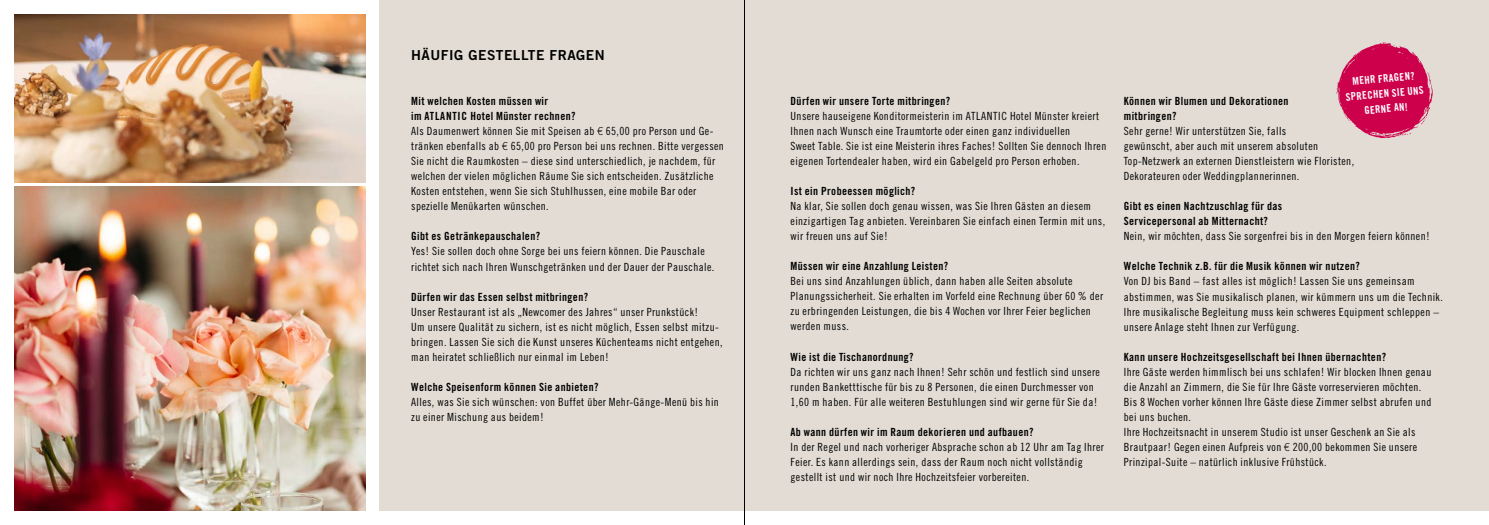
<style>
.page{position:relative;width:1489px;height:525px;background:#fff}
.page>*{position:absolute;margin:0;border:0;box-sizing:border-box;transform-origin:0 0}
.t1{font:13.75px "Trade Gothic Bold Two";letter-spacing:.035em;color:#000}
.t2{font:11.25px/15px "Trade Gothic Cond Eighteen";letter-spacing:.035em;color:#000}
.t3{font:11.25px/15px "Trade Gothic Bold Cond Twenty";letter-spacing:.035em;color:#000}
.t4{font:10.62px/15px "Trade Gothic Bold Cond Twenty";color:#fff;text-align:center}
.s1{font-family:"Euro Signs IIBQ"}
</style>
<div class="page">
<div style="left:379px;top:0;width:1109px;height:510px;background:#e2dcd4"></div>
<img style="left:14px;top:186px;width:351px;height:324px">
<img style="left:14px;top:14px;width:351px;height:168px">
<svg style="left:1336px;top:42px;width:96px;height:96px"></svg>
<hr style="left:744px;top:0;width:1px;height:524px;background:#000">
<p class="t1" style="left:411px;top:47px;width:195px">HÄUFIG GESTELLTE FRAGEN</p>
<p class="t3" style="left:411px;top:94px;width:166px">Mit welchen Kosten müssen wir<br>im ATLANTIC Hotel Münster rechnen?</p>
<p class="t2" style="left:411px;top:124px;width:314px">Als Daumenwert können Sie mit Speisen ab <span class="s1">D</span> 65,00 pro Person und Ge&shy;tränken ebenfalls ab <span class="s1">D</span> 65,00 pro Person bei uns rechnen. Bitte vergessen Sie nicht die Raumkosten – diese sind unterschiedlich, je nachdem, für welchen der vielen möglichen Räume Sie sich entscheiden. Zusätzliche Kosten entstehen, wenn Sie sich Stuhlhussen, eine mobile Bar oder spezielle Menükarten wünschen.</p>
<p class="t3" style="left:411px;top:229px;width:130px">Gibt es Getränkepauschalen?</p>
<p class="t2" style="left:411px;top:244px;width:304px">Yes! Sie sollen doch ohne Sorge bei uns feiern können. Die Pauschale richtet sich nach Ihren Wunschgetränken und der Dauer der Pauschale.</p>
<p class="t3" style="left:411px;top:289px;width:178px">Dürfen wir das Essen selbst mitbringen?</p>
<p class="t2" style="left:411px;top:304px;width:313px">Unser Restaurant ist als „Newcomer des Jahres“ unser Prunkstück!<br>Um unsere Qualität zu sichern, ist es nicht möglich, Essen selbst mitzu&shy;bringen. Lassen Sie sich die Kunst unseres Küchenteams nicht entgehen, man heiratet schließlich nur einmal im Leben!</p>
<p class="t3" style="left:411px;top:379px;width:189px">Welche Speisenform können Sie anbieten?</p>
<p class="t2" style="left:411px;top:394px;width:309px">Alles, was Sie sich wünschen: von Buffet über Mehr-Gänge-Menü bis hin zu einer Mischung aus beidem!</p>
<p class="t3" style="left:790px;top:94px;width:161px">Dürfen wir unsere Torte mitbringen?</p>
<p class="t2" style="left:790px;top:109px;width:317px">Unsere hauseigene Konditormeisterin im ATLANTIC Hotel Münster kreiert Ihnen nach Wunsch eine Traumtorte oder einen ganz individuellen<br>Sweet Table. Sie ist eine Meisterin ihres Faches! Sollten Sie dennoch Ihren eigenen Tortendealer haben, wird ein Gabelgeld pro Person erhoben.</p>
<p class="t3" style="left:790px;top:184px;width:126px">Ist ein Probeessen möglich?</p>
<p class="t2" style="left:790px;top:198px;width:316px">Na klar, Sie sollen doch genau wissen, was Sie Ihren Gästen an diesem einzigartigen Tag anbieten. Vereinbaren Sie einfach einen Termin mit uns, wir freuen uns auf Sie!</p>
<p class="t3" style="left:790px;top:259px;width:159px">Müssen wir eine Anzahlung Leisten?</p>
<p class="t2" style="left:790px;top:273px;width:314px">Bei uns sind Anzahlungen üblich, dann haben alle Seiten absolute Planungssicherheit. Sie erhalten im Vorfeld eine Rechnung über 60 % der zu erbringenden Leistungen, die bis 4 Wochen vor Ihrer Feier beglichen werden muss.</p>
<p class="t3" style="left:790px;top:349px;width:125px">Wie ist die Tischanordnung?</p>
<p class="t2" style="left:790px;top:363px;width:311px">Da richten wir uns ganz nach Ihnen! Sehr schön und festlich sind unsere runden Banketttische für bis zu 8 Personen, die einen Durchmesser von<br>1,60 m haben. Für alle weiteren Bestuhlungen sind wir gerne für Sie da!</p>
<p class="t3" style="left:790px;top:424px;width:244px">Ab wann dürfen wir im Raum dekorieren und aufbauen?</p>
<p class="t2" style="left:790px;top:438px;width:315px">In der Regel und nach vorheriger Absprache schon ab 12 Uhr am Tag Ihrer<br>Feier. Es kann allerdings sein, dass der Raum noch nicht vollständig gestellt ist und wir noch Ihre Hochzeitsfeier vorbereiten.</p>
<p class="t4" style="left:1343px;top:74px;width:80px;rotate:-5deg">MEHR FRAGEN?<br>SPRECHEN SIE UNS<br>GERNE AN!</p>
<p class="t3" style="left:1123px;top:94px;width:166px">Können wir Blumen und Dekorationen mitbringen?</p>
<p class="t2" style="left:1123px;top:124px;width:232px">Sehr gerne! Wir unterstützen Sie, falls<br>gewünscht, aber auch mit unserem absoluten Top-Netzwerk an externen Dienstleistern wie Floristen, Dekorateuren oder Weddingplannerinnen.</p>
<p class="t3" style="left:1123px;top:199px;width:160px">Gibt es einen Nachtzuschlag für das<br>Servicepersonal ab Mitternacht?</p>
<p class="t2" style="left:1123px;top:229px;width:307px">Nein, wir möchten, dass Sie sorgenfrei bis in den Morgen feiern können!</p>
<p class="t3" style="left:1123px;top:259px;width:237px">Welche Technik z.B. für die Musik können wir nutzen?</p>
<p class="t2" style="left:1123px;top:274px;width:320px">Von DJ bis Band – fast alles ist möglich! Lassen Sie uns gemeinsam abstimmen, was Sie musikalisch planen, wir kümmern uns um die Technik.<br>Ihre musikalische Begleitung muss kein schweres Equipment schleppen – unsere Anlage steht Ihnen zur Verfügung.</p>
<p class="t3" style="left:1123px;top:349px;width:264px">Kann unsere Hochzeitsgesellschaft bei Ihnen übernachten?</p>
<p class="t2" style="left:1123px;top:364px;width:309px">Ihre Gäste werden himmlisch bei uns schlafen! Wir blocken Ihnen genau die Anzahl an Zimmern, die Sie für Ihre Gäste vorreservieren möchten.<br>Bis 8 Wochen vorher können Ihre Gäste diese Zimmer selbst abrufen und bei uns buchen.<br>Ihre Hochzeitsnacht in unserem Studio ist unser Geschenk an Sie als Brautpaar! Gegen einen Aufpreis von <span class="s1">D</span> 200,00 bekommen Sie unsere Prinzipal-Suite – natürlich inklusive Frühstück.</p>
</div>
